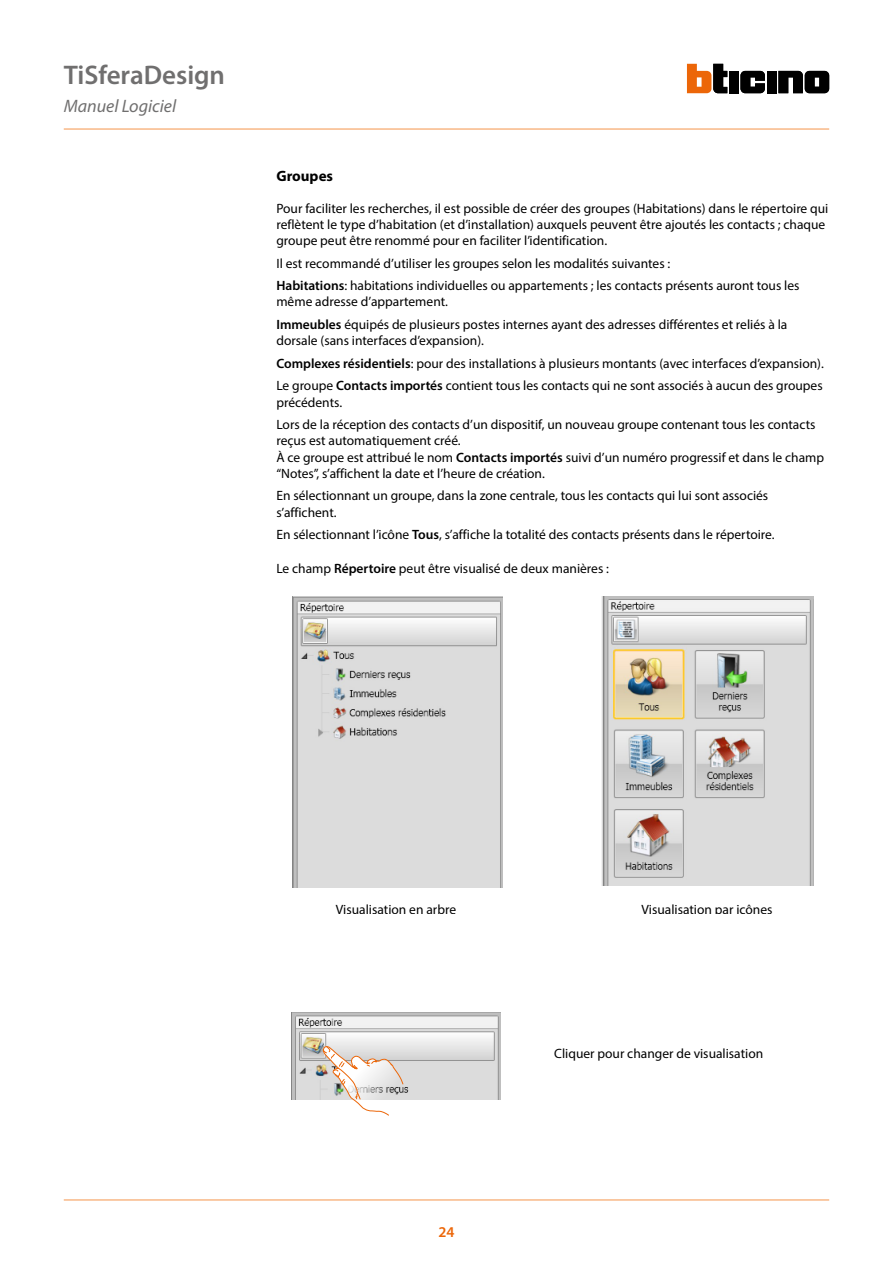
<style>
.page{position:relative;width:893px;height:1263px;background:#fff}
.page>*{position:absolute;margin:0;border:0;box-sizing:border-box;transform-origin:0 0}
.t1{font:600 27px "Myriad Pro";color:#706f6f}
.t2{font:italic 18px "Myriad Pro";color:#706f6f}
.t3{font:700 15px "Myriad Pro";color:#000}
.t4{font:600 15px "Myriad Pro";color:#ec6608}
.t5{font:13.5px/16.2px "Myriad Pro";color:#000}
.s1{font-weight:600}
</style>
<div class="page">
<hr style="left:64px;top:128px;width:765px;height:2px;background:#f8b887">
<hr style="left:64px;top:1199px;width:765px;height:2px;background:#f8b887">
<svg style="left:740px;top:71px;width:25px;height:22px"></svg>
<div style="left:767px;top:71px;width:10px;height:22px;background:#000"></div>
<div style="left:729px;top:71px;width:10px;height:22px;background:#000"></div>
<svg style="left:687px;top:64px;width:40px;height:29px"></svg>
<svg style="left:778px;top:71px;width:51px;height:22px"></svg>
<img style="left:292px;top:1012px;width:209px;height:87px">
<svg style="left:322px;top:1045px;width:82px;height:70px"></svg>
<img style="left:292px;top:597px;width:211px;height:290px">
<img style="left:602px;top:597px;width:211px;height:289px">
<h1 class="t1" style="left:64px;top:58px;width:163px">TiSferaDesign</h1>
<h2 class="t2" style="left:64px;top:95px;width:114px">Manuel Logiciel</h2>
<p class="t3" style="left:276px;top:166px;width:58px">Groupes</p>
<p class="t5" style="left:276px;top:200px;width:554px">Pour faciliter les recherches, il est possible de créer des groupes (Habitations) dans le répertoire qui reflètent le type d’habitation (et d’installation) auxquels peuvent être ajoutés les contacts ; chaque groupe peut être renommé pour en faciliter l’identification.</p>
<p class="t5" style="left:276px;top:252px;width:525px;line-height:22.5px">Il est recommandé d’utiliser les groupes selon les modalités suivantes :<br><span class="s1">Habitations</span>: habitations individuelles ou appartements ; les contacts présents auront tous les</p>
<p class="t5" style="left:276px;top:290px;width:512px;line-height:22.5px">même adresse d’appartement.<br><span class="s1">Immeubles</span> équipés de plusieurs postes internes ayant des adresses différentes et reliés à la</p>
<p class="t5" style="left:276px;top:329px;width:549px;line-height:22.5px">dorsale (sans interfaces d’expansion).<br><span class="s1">Complexes résidentiels</span>: pour des installations à plusieurs montants (avec interfaces d’expansion).<br>Le groupe <span class="s1">Contacts importés</span> contient tous les contacts qui ne sont associés à aucun des groupes</p>
<p class="t5" style="left:276px;top:391px;width:541px;line-height:22.5px">précédents.<br>Lors de la réception des contacts d’un dispositif, un nouveau groupe contenant tous les contacts</p>
<p class="t5" style="left:276px;top:433px;width:549px">reçus est automatiquement créé.<br>À ce groupe est attribué le nom <span class="s1">Contacts importés</span> suivi d’un numéro progressif et dans le champ “Notes”, s’affichent la date et l’heure de création.</p>
<p class="t5" style="left:276px;top:487px;width:493px">En sélectionnant un groupe, dans la zone centrale, tous les contacts qui lui sont associés s’affichent.</p>
<p class="t5" style="left:276px;top:526px;width:500px">En sélectionnant l’icône <span class="s1">Tous</span>, s’affiche la totalité des contacts présents dans le répertoire.</p>
<p class="t5" style="left:276px;top:560px;width:334px">Le champ <span class="s1">Répertoire</span> peut être visualisé de deux manières :</p>
<p class="t5" style="left:336px;top:901px;width:122px">Visualisation en arbre</p>
<p class="t5" style="left:642px;top:901px;width:132px">Visualisation par icônes</p>
<p class="t4" style="left:438px;top:1222px;width:18px">24</p>
<p class="t5" style="left:554px;top:1045px;width:211px">Cliquer pour changer de visualisation</p>
</div>
